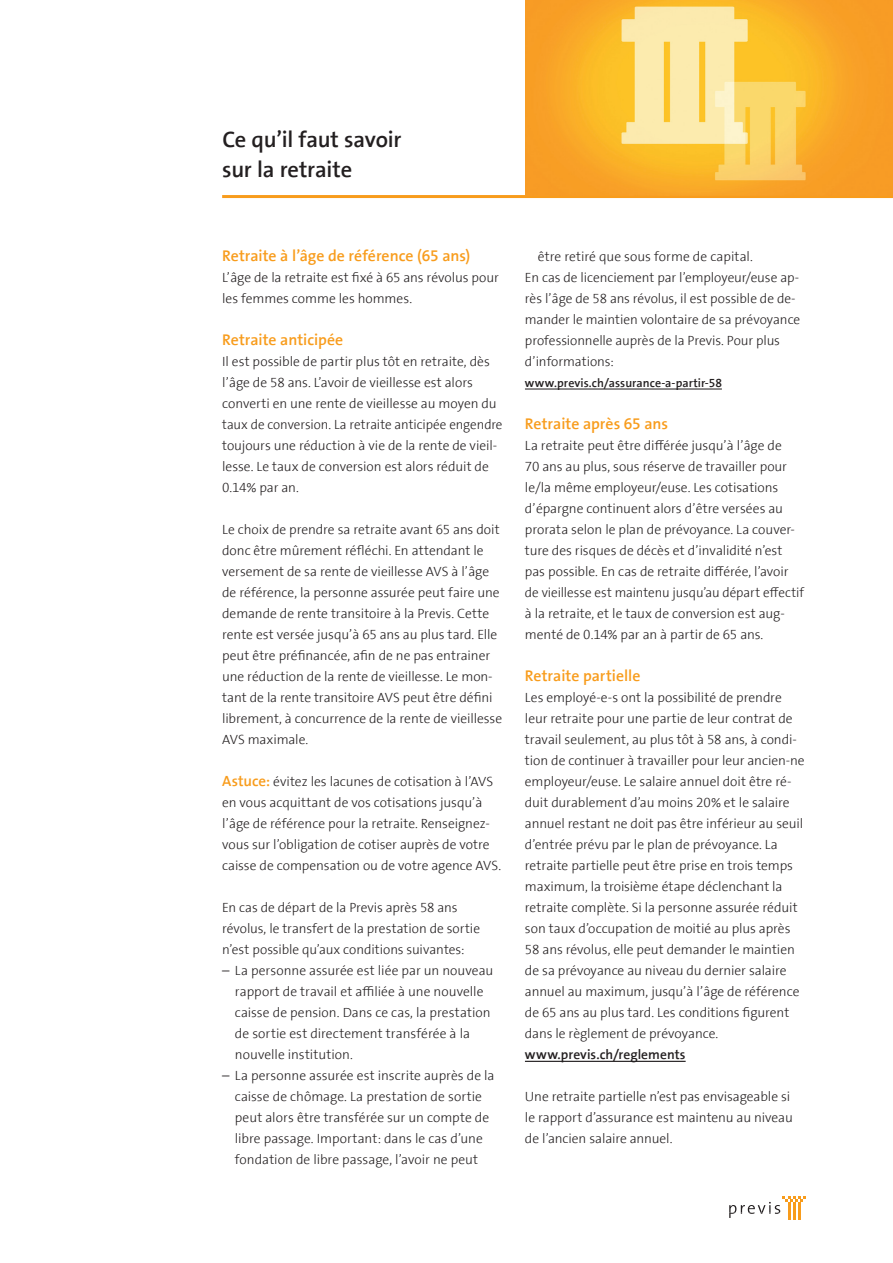
<style>
.page{position:relative;width:893px;height:1263px;background:#fff}
.page>*{position:absolute;margin:0;border:0;box-sizing:border-box;transform-origin:0 0}
.Haupttitel{font:300 22.5px/30px "Previs The Sans";letter-spacing:-.01em;color:#231f20}
._04_Zwischentitel_10{font:300 15.75px "Previs The Sans";color:#f89c1c}
.Lauftext{font:300 13.5px/21px "Previs The Sans";color:#231f20}
.Lauftext-2{font:300 12px "Previs The Sans";letter-spacing:.005em;color:#231f20}
.s1{font-size:15px;color:#f89c1c}
.s2{font-style:inherit}
</style>
<div class="page">
<svg style="left:729px;top:1196px;width:77px;height:23px"></svg>
<hr style="left:222px;top:195px;width:671px;height:3px;background:#f89c1c">
<hr style="left:525px;top:388px;width:197px;height:1px;background:#231f20">
<hr style="left:525px;top:1061px;width:161px;height:1px;background:#231f20">
<img style="left:526px;top:0;width:367px;height:195px">
<p class="Haupttitel" style="left:222px;top:125px;width:181px">Ce qu’il faut savoir sur la retraite</p>
<p class="_04_Zwischentitel_10" style="left:222px;top:247px;width:250px">Retraite à l’âge de référence (65 ans)</p>
<p class="Lauftext" style="left:222px;top:268px;width:278px">L’âge de la retraite est fixé à 65 ans révolus pour les femmes comme les hommes.</p>
<p class="_04_Zwischentitel_10" style="left:222px;top:331px;width:123px">Retraite anticipée</p>
<p class="Lauftext" style="left:222px;top:352px;width:282px">Il est possible de partir plus tôt en retraite, dès l’âge de 58 ans. L’avoir de vieillesse est alors converti en une rente de vieillesse au moyen du taux de conversion. La retraite anticipée engendre toujours une réduction à vie de la rente de vieil&shy;lesse. Le taux de conversion est alors réduit de 0.14% par an.</p>
<p class="Lauftext" style="left:222px;top:520px;width:282px">Le choix de prendre sa retraite avant 65 ans doit donc être mûrement réfléchi. En attendant le versement de sa rente de vieillesse AVS à l’âge de référence, la personne assurée peut faire une demande de rente transitoire à la Previs. Cette rente est versée jusqu’à 65 ans au plus tard. Elle peut être préfinancée, afin de ne pas entrainer une réduction de la rente de vieillesse. Le mon&shy;tant de la rente transitoire AVS peut être défini librement, à concurrence de la rente de vieillesse AVS maximale.</p>
<p class="Lauftext" style="left:222px;top:772px;width:281px"><span class="s1">Astuce:</span> évitez les lacunes de cotisation à l’AVS en vous acquittant de vos cotisations jusqu’à l’âge de référence pour la retraite. Renseignez&shy;vous sur l’obligation de cotiser auprès de votre caisse de compensation ou de votre agence AVS.</p>
<p class="Lauftext" style="left:222px;top:898px;width:259px">En cas de départ de la Previs après 58 ans révolus, le transfert de la prestation de sortie n’est possible qu’aux conditions suivantes:</p>
<p class="Lauftext" style="left:235px;top:961px;width:260px;text-indent:-13px"><span class="s2">–</span> La personne assurée est liée par un nouveau rapport de travail et affiliée à une nouvelle caisse de pension. Dans ce cas, la prestation de sortie est directement transférée à la nouvelle institution.</p>
<p class="Lauftext" style="left:222px;top:1066px;width:274px;text-align:center"><span class="s2">–</span> La personne assurée est inscrite auprès de la caisse de chômage. La prestation de sortie peut alors être transférée sur un compte de libre passage. Important: dans le cas d’une fondation de libre passage, l’avoir ne peut</p>
<p class="Lauftext" style="left:538px;top:247px;width:217px">être retiré que sous forme de capital.</p>
<p class="Lauftext" style="left:525px;top:268px;width:277px">En cas de licenciement par l’employeur/euse ap&shy;rès l’âge de 58 ans révolus, il est possible de de&shy;mander le maintien volontaire de sa prévoyance professionnelle auprès de la Previs. Pour plus d’informations:</p>
<p class="Lauftext-2" style="left:525px;top:377px;width:198px">www.previs.ch/assurance-a-partir-58</p>
<p class="_04_Zwischentitel_10" style="left:525px;top:415px;width:145px">Retraite après 65 ans</p>
<p class="Lauftext" style="left:525px;top:436px;width:281px">La retraite peut être différée jusqu’à l’âge de<br>70 ans au plus, sous réserve de travailler pour le/la même employeur/euse. Les cotisations d’épargne continuent alors d’être versées au prorata selon le plan de prévoyance. La couver&shy;ture des risques de décès et d’invalidité n’est pas possible. En cas de retraite différée, l’avoir de vieillesse est maintenu jusqu’au départ effectif à la retraite, et le taux de conversion est aug&shy;menté de 0.14% par an à partir de 65 ans.</p>
<p class="_04_Zwischentitel_10" style="left:525px;top:667px;width:117px">Retraite partielle</p>
<p class="Lauftext" style="left:525px;top:688px;width:281px">Les employé-e-s ont la possibilité de prendre leur retraite pour une partie de leur contrat de travail seulement, au plus tôt à 58 ans, à condi&shy;tion de continuer à travailler pour leur ancien-ne employeur/euse. Le salaire annuel doit être ré&shy;duit durablement d’au moins 20% et le salaire annuel restant ne doit pas être inférieur au seuil d’entrée prévu par le plan de prévoyance. La retraite partielle peut être prise en trois temps maximum, la troisième étape déclenchant la retraite complète. Si la personne assurée réduit son taux d’occupation de moitié au plus après 58 ans révolus, elle peut demander le maintien de sa prévoyance au niveau du dernier salaire annuel au maximum, jusqu’à l’âge de référence de 65 ans au plus tard. Les conditions figurent dans le règlement de prévoyance. <span class="s2">www.previs.ch/reglements</span></p>
<p class="Lauftext" style="left:525px;top:1087px;width:269px">Une retraite partielle n’est pas envisageable si le rapport d’assurance est maintenu au niveau de l’ancien salaire annuel.</p>
</div>
